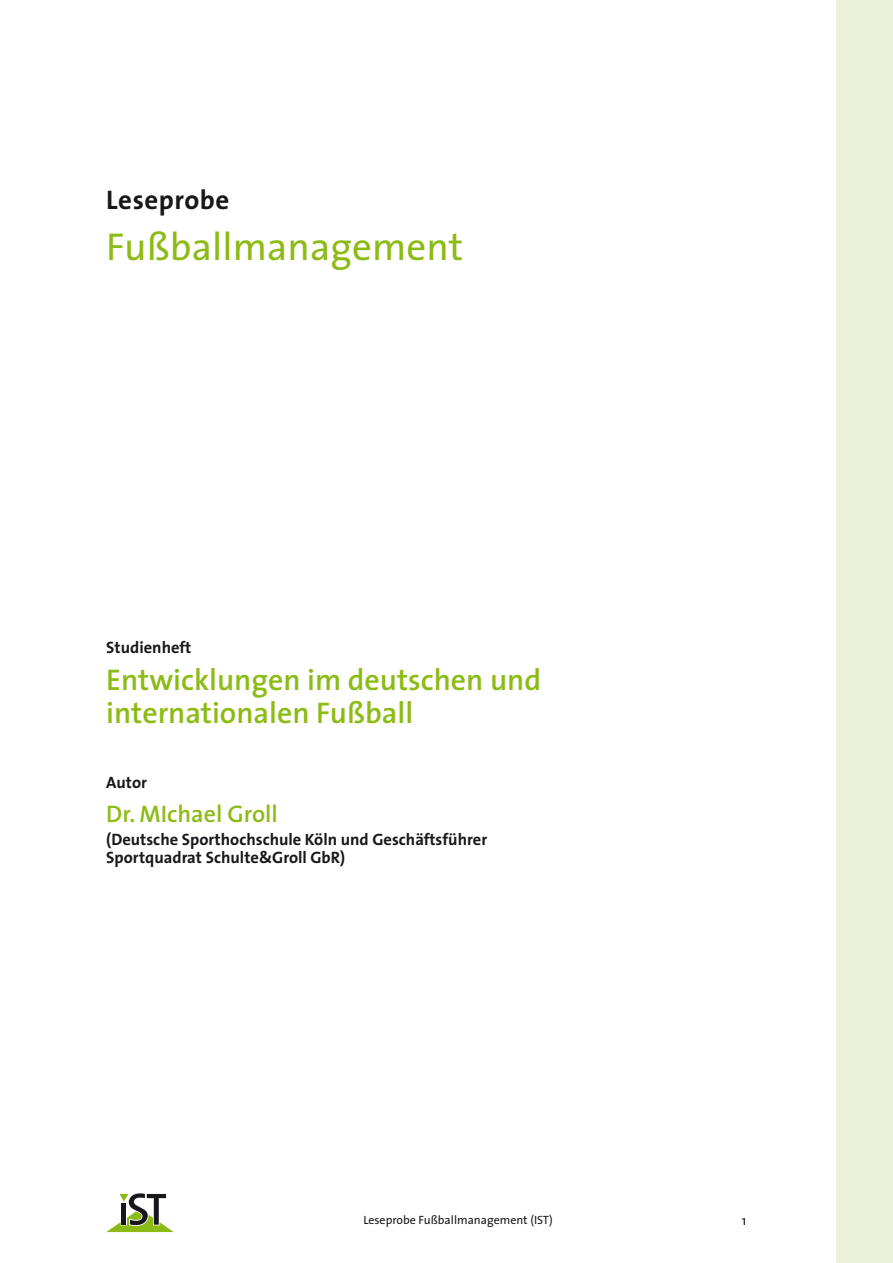
<style>
.page{position:relative;width:893px;height:1263px;background:#fff}
.page>*{position:absolute;margin:0;border:0;box-sizing:border-box;transform-origin:0 0}
.t1{font:39px "The Sans";letter-spacing:.005em;color:#8cbb15}
.t2{font:600 30px/33px "The Sans";color:#8cbb15}
.t3{font:700 27px "The Sans";letter-spacing:.02em;color:#1a171c}
.t4{font:600 24px "The Sans";color:#8cbb15}
.t5{font:700 16.5px/18px "The Sans";color:#1a171c}
.t6{font:13.5px "The Sans";color:#1a171c}
.t7{font:12px "The Sans";color:#1a171c}
</style>
<div class="page">
<svg style="left:106px;top:1193px;width:68px;height:39px"></svg>
<div style="left:836px;top:0;width:57px;height:1263px;background:#ebf2d9"></div>
<h3 class="t3" style="left:106px;top:177px;width:125px">Leseprobe</h3>
<h1 class="t1" style="left:106px;top:214px;width:358px">Fußballmanagement</h1>
<p class="t5" style="left:106px;top:638px;width:86px">Studienheft</p>
<h2 class="t2" style="left:106px;top:663px;width:436px">Entwicklungen im deutschen und internationalen Fußball</h2>
<p class="t5" style="left:106px;top:773px;width:42px">Autor</p>
<h3 class="t4" style="left:106px;top:794px;width:173px">Dr. MIchael Groll</h3>
<p class="t5" style="left:106px;top:829px;width:382px">(Deutsche Sporthochschule Köln und Geschäftsführer<br>Sportquadrat Schulte&amp;Groll GbR)</p>
<p class="t7" style="left:363px;top:1210px;width:191px">Leseprobe Fußballmanagement (IST)</p>
<p class="t6" style="left:742px;top:1209px;width:6px">1</p>
</div>
